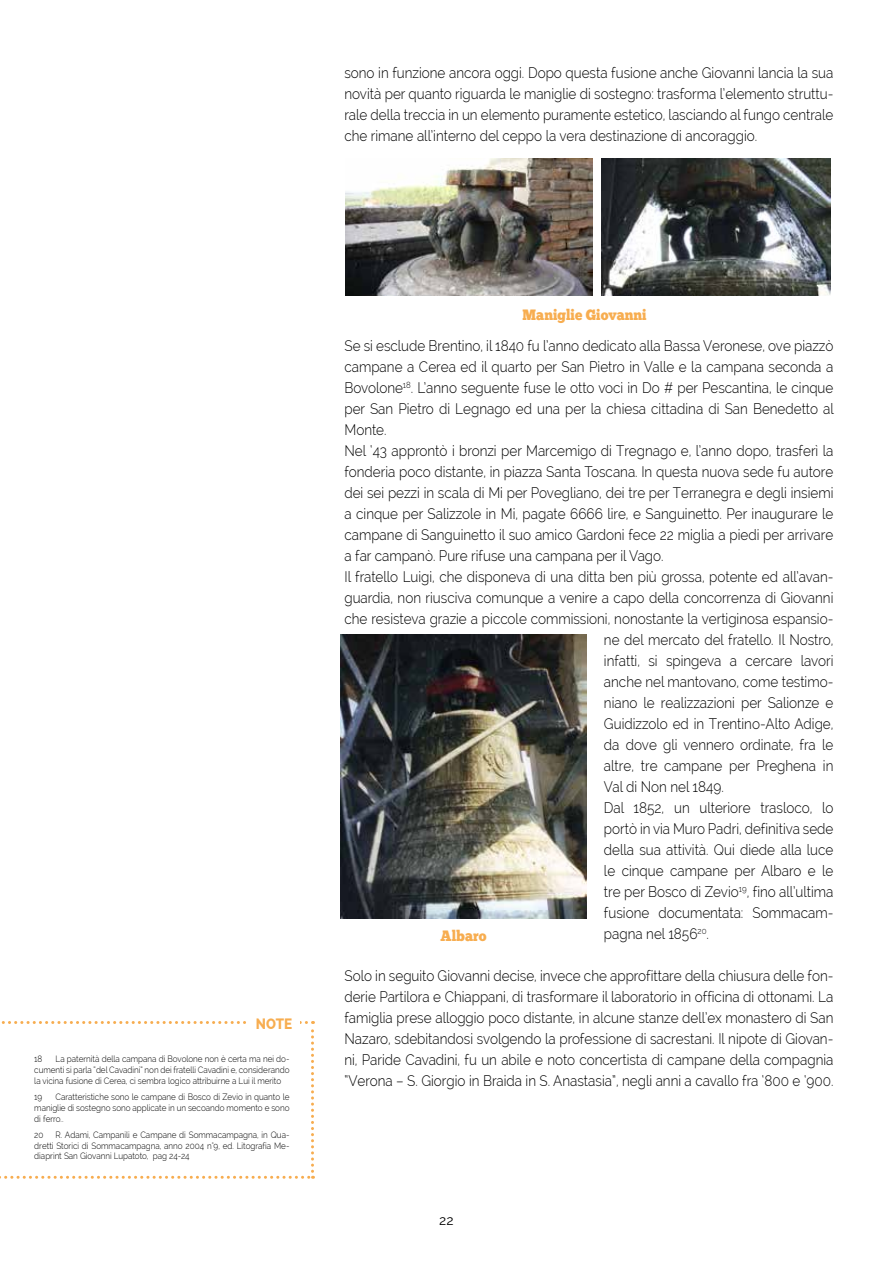
<style>
.page{position:relative;width:893px;height:1263px;background:#fff}
.page>*{position:absolute;margin:0;border:0;box-sizing:border-box;transform-origin:0 0}
.t1{font:300 15px/21px "Raleway";color:#000;text-align:justify;scale:.9 1}
.t2{font:15px "Chunk Five";color:#f7ad50;scale:.9 1}
.t3{font:800 15px "Raleway";color:#f7ad50;scale:.9 1}
.t4{font:13.5px "Raleway";color:#000}
.t5{font:300 9px/10.8px "Raleway";color:#000;text-align:justify;scale:.9 1}
</style>
<div class="page">
<img style="left:345px;top:158px;width:247px;height:138px">
<img style="left:602px;top:158px;width:229px;height:138px">
<img style="left:340px;top:635px;width:247px;height:284px">
<svg style="left:0;top:1021px;width:314px;height:158px"></svg>
<div style="left:249px;top:990px;width:51px;height:64px;background:#fff"></div>
<p class="t1" style="left:344px;top:62px;width:545px">sono in funzione ancora oggi. Dopo questa fusione anche Giovanni lancia la sua novità per quanto riguarda le maniglie di sostegno: trasforma l’elemento struttu&shy;rale della treccia in un elemento puramente estetico, lasciando al fungo centrale che rimane all’interno del ceppo la vera destinazione di ancoraggio.</p>
<p class="t3" style="left:256px;top:1015px;width:42px">NOTE</p>
<p class="t5" style="left:34px;top:1053px;width:285px;text-indent:21px">La paternità della campana di Bovolone non è certa ma nei do&shy;cumenti si parla “del Cavadini” non dei fratelli Cavadini e, considerando la vicina fusione di Cerea, ci sembra logico attribuirne a Lui il merito</p>
<p class="t5" style="left:34px;top:1091px;width:10px">19</p>
<p class="t5" style="left:34px;top:1053px;width:11px">18</p>
<p class="t5" style="left:34px;top:1091px;width:285px;text-indent:21px">Caratteristiche sono le campane di Bosco di Zevio in quanto le maniglie di sostegno sono applicate in un secoando momento e sono di ferro..</p>
<p class="t5" style="left:34px;top:1129px;width:12px">20</p>
<p class="t5" style="left:34px;top:1129px;width:285px;text-indent:21px">R. Adami, Campanili e Campane di Sommacampagna, in Qua&shy;dretti Storici di Sommacampagna, anno 2004 n°9, ed. Litografia Me&shy;diaprint San Giovanni Lupatoto, pag 24-24</p>
<p class="t2" style="left:523px;top:306px;width:139px">Maniglie Giovanni</p>
<p class="t1" style="left:344px;top:335px;width:545px">Se si esclude Brentino, il 1840 fu l’anno dedicato alla Bassa Veronese, ove piazzò</p>
<p class="t1" style="left:344px;top:356px;width:545px">campane a Cerea ed il quarto per San Pietro in Valle e la campana seconda a</p>
<p class="t1" style="left:344px;top:377px;width:545px">Bovolone<sup>18</sup>. L’anno seguente fuse le otto voci in Do # per Pescantina, le cinque</p>
<p class="t1" style="left:344px;top:398px;width:545px">per San Pietro di Legnago ed una per la chiesa cittadina di San Benedetto al</p>
<p class="t1" style="left:344px;top:419px;width:48px">Monte.</p>
<p class="t1" style="left:344px;top:440px;width:545px">Nel ‘43 approntò i bronzi per Marcemigo di Tregnago e, l’anno dopo, trasferì la</p>
<p class="t1" style="left:344px;top:461px;width:545px">fonderia poco distante, in piazza Santa Toscana. In questa nuova sede fu autore</p>
<p class="t1" style="left:344px;top:482px;width:545px">dei sei pezzi in scala di Mi per Povegliano, dei tre per Terranegra e degli insiemi</p>
<p class="t1" style="left:344px;top:503px;width:545px">a cinque per Salizzole in Mi, pagate 6666 lire, e Sanguinetto. Per inaugurare le</p>
<p class="t1" style="left:344px;top:524px;width:545px">campane di Sanguinetto il suo amico Gardoni fece 22 miglia a piedi per arrivare</p>
<p class="t1" style="left:344px;top:545px;width:356px">a far campanò. Pure rifuse una campana per il Vago.</p>
<p class="t1" style="left:344px;top:566px;width:545px">Il fratello Luigi, che disponeva di una ditta ben più grossa, potente ed all’avan-</p>
<p class="t1" style="left:344px;top:587px;width:545px">guardia, non riusciva comunque a venire a capo della concorrenza di Giovanni</p>
<p class="t1" style="left:344px;top:608px;width:545px">che resisteva grazie a piccole commissioni, nonostante la vertiginosa espansio-</p>
<p class="t1" style="left:604px;top:629px;width:256px">ne del mercato del fratello. Il Nostro,</p>
<p class="t1" style="left:604px;top:650px;width:256px">infatti, si spingeva a cercare lavori</p>
<p class="t1" style="left:604px;top:671px;width:256px">anche nel mantovano, come testimo-</p>
<p class="t1" style="left:604px;top:692px;width:256px">niano le realizzazioni per Salionze e</p>
<p class="t1" style="left:604px;top:713px;width:256px">Guidizzolo ed in Trentino-Alto Adige,</p>
<p class="t1" style="left:604px;top:734px;width:256px">da dove gli vennero ordinate, fra le</p>
<p class="t1" style="left:604px;top:755px;width:256px">altre, tre campane per Preghena in</p>
<p class="t1" style="left:604px;top:776px;width:135px">Val di Non nel 1849.</p>
<p class="t1" style="left:604px;top:797px;width:256px">Dal 1852, un ulteriore trasloco, lo</p>
<p class="t1" style="left:604px;top:818px;width:256px">portò in via Muro Padri, definitiva sede</p>
<p class="t1" style="left:604px;top:839px;width:256px">della sua attività. Qui diede alla luce</p>
<p class="t1" style="left:604px;top:860px;width:256px">le cinque campane per Albaro e le</p>
<p class="t1" style="left:604px;top:881px;width:256px">tre per Bosco di Zevio<sup>19</sup>, fino all’ultima</p>
<p class="t1" style="left:604px;top:902px;width:256px">fusione documentata: Sommacam-</p>
<p class="t1" style="left:604px;top:923px;width:118px">pagna nel 1856<sup>20</sup>.</p>
<p class="t1" style="left:344px;top:965px;width:545px">Solo in seguito Giovanni decise, invece che approfittare della chiusura delle fon&shy;derie Partilora e Chiappani, di trasformare il laboratorio in officina di ottonami. La famiglia prese alloggio poco distante, in alcune stanze dell’ex monastero di San Nazaro, sdebitandosi svolgendo la professione di sacrestani. Il nipote di Giovan&shy;ni, Paride Cavadini, fu un abile e noto concertista di campane della compagnia “Verona – S. Giorgio in Braida in S. Anastasia”, negli anni a cavallo fra ‘800 e ‘900.</p>
<p class="t2" style="left:441px;top:927px;width:52px">Albaro</p>
<p class="t4" style="left:439px;top:1212px;width:16px">22</p>
</div>
